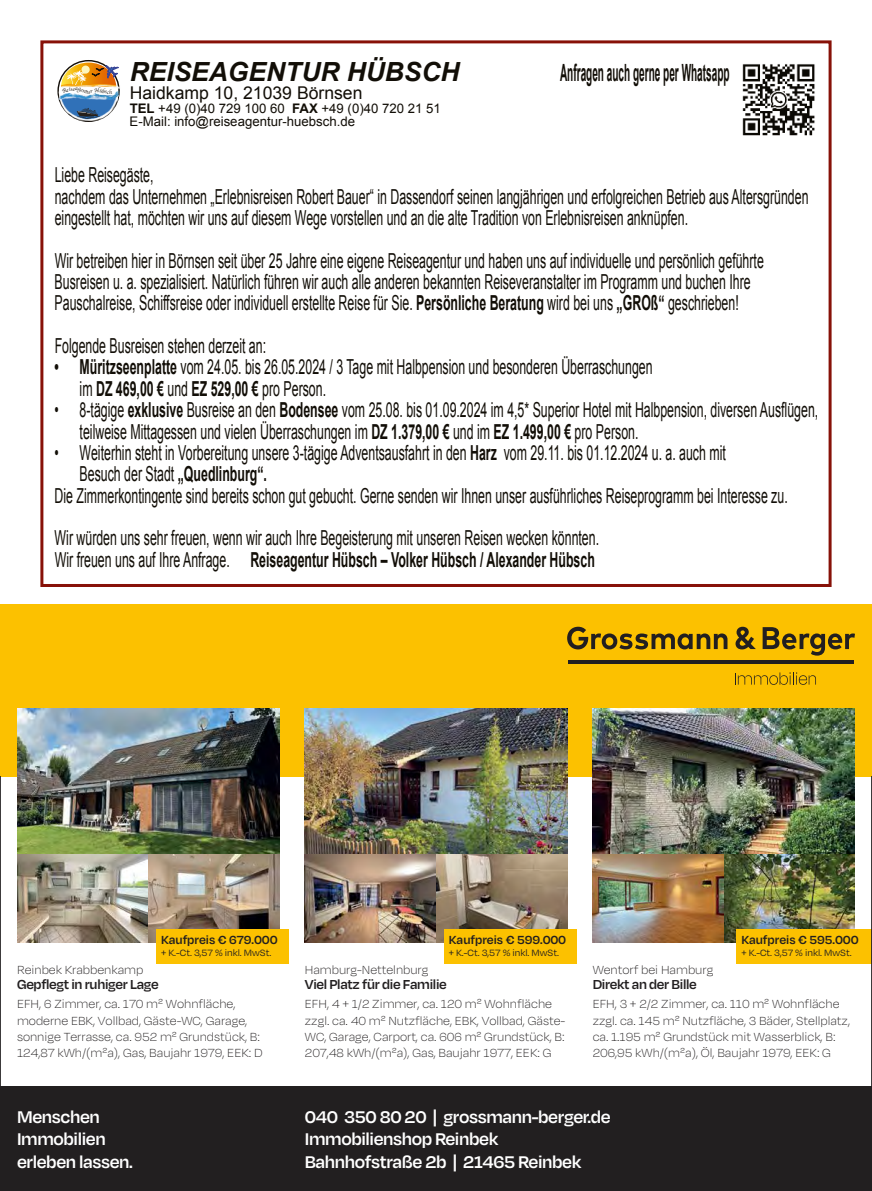
<style>
.page{position:relative;width:872px;height:1191px;background:#fff}
.page>*{position:absolute;margin:0;border:0;box-sizing:border-box;transform-origin:0 0}
.t1{font:italic 700 26.4px "Arial";color:#120e07}
.t2{font:700 23.7px "Arial";color:#120e07;scale:.42 1}
.t3{font:20.7px/21.3px "Arial";color:#120e07;scale:.6 1}
.t4{font:600 19.5px/22.5px "Degular";letter-spacing:-.02em;color:#fff}
.t5{font:17.55px "Arial";color:#120e07}
.t6{font:600 15px "Degular";letter-spacing:-.02em;color:#221f20}
.t7{font:100 13.5px/16.2px "Degular";color:#221f20}
.t8{font:600 13.5px "Degular";color:#221f20}
.t9{font:13.2px/13.6px "Arial";color:#120e07}
.t10{font:10.5px "Degular";color:#221f20}
.s1{font-weight:700}
</style>
<div class="page">
<div style="left:0;top:604px;width:872px;height:172px;background:#fcc100"></div>
<div style="left:0;top:1086px;width:872px;height:105px;background:#221f20"></div>
<svg style="left:567px;top:627px;width:160px;height:22px"></svg>
<svg style="left:735px;top:627px;width:21px;height:22px"></svg>
<svg style="left:762px;top:627px;width:93px;height:28px"></svg>
<svg style="left:735px;top:672px;width:81px;height:13px"></svg>
<hr style="left:568px;top:660px;width:285px;height:4px;background:#221f20">
<img style="left:17px;top:708px;width:262px;height:68px">
<img style="left:305px;top:708px;width:262px;height:68px">
<img style="left:592px;top:708px;width:263px;height:68px">
<img style="left:0;top:776px;width:872px;height:310px">
<div style="left:57px;top:60px;width:63px;height:62px;border:1px solid #130e08;border-radius:50%"></div>
<img style="left:75px;top:119px;width:27px;height:1px">
<img style="left:72px;top:63px;width:34px;height:2px">
<img style="left:742px;top:64px;width:73px;height:72px">
<div style="left:40px;top:40px;width:791px;height:547px;border:3px solid #871108"></div>
<img style="left:59px;top:65px;width:61px;height:54px">
<p class="t1" style="left:130px;top:54px;width:331px">REISEAGENTUR HÜBSCH</p>
<p class="t5" style="left:130px;top:82px;width:234px">Haidkamp 10, 21039 Börnsen</p>
<p class="t9" style="left:130px;top:101px;width:313px"><span class="s1">TEL</span> +49 (0)40 729 100 60 <span class="s1">FAX</span> +49 (0)40 720 21 51<br>E-Mail: info@reiseagentur-huebsch.de</p>
<p class="t3" style="left:55px;top:164px;width:1257px">Liebe Reisegäste,<br>nachdem das Unternehmen „Erlebnisreisen Robert Bauer“ in Dassendorf seinen langjährigen und erfolgreichen Betrieb aus Altersgründen eingestellt hat, möchten wir uns auf diesem Wege vorstellen und an die alte Tradition von Erlebnisreisen anknüpfen.</p>
<p class="t3" style="left:55px;top:250px;width:1183px">Wir betreiben hier in Börnsen seit über 25 Jahre eine eigene Reiseagentur und haben uns auf individuelle und persönlich geführte<br>Busreisen u. a. spezialisiert. Natürlich führen wir auch alle anderen bekannten Reiseveranstalter im Programm und buchen Ihre<br>Pauschalreise, Schiffsreise oder individuell erstellte Reise für Sie. <span class="s1">Persönliche Beratung</span> wird bei uns <span class="s1">„GROß“</span> geschrieben!</p>
<p class="t3" style="left:55px;top:335px;width:354px">Folgende Busreisen stehen derzeit an:</p>
<p class="t3" style="left:80px;top:357px;width:956px;text-indent:-25px"><span class="s1">• Müritzseenplatte</span> vom 24.05. bis 26.05.2024 / 3 Tage mit Halbpension und besonderen Überraschungen im <span class="s1">DZ 469,00 €</span> und <span class="s1">EZ 529,00 €</span> pro Person.</p>
<p class="t3" style="left:80px;top:399px;width:1232px;text-indent:-25px">• 8-tägige <span class="s1">exklusive</span> Busreise an den <span class="s1">Bodensee</span> vom 25.08. bis 01.09.2024 im 4,5* Superior Hotel mit Halbpension, diversen Ausflügen, teilweise Mittagessen und vielen Überraschungen im <span class="s1">DZ 1.379,00 €</span> und im <span class="s1">EZ 1.499,00 €</span> pro Person.</p>
<p class="t3" style="left:55px;top:442px;width:1120px">• Weiterhin steht in Vorbereitung unsere 3-tägige Adventsausfahrt in den <span class="s1">Harz</span> vom 29.11. bis 01.12.2024 u. a. auch mit</p>
<p class="t3" style="left:80px;top:463px;width:314px">Besuch der Stadt <span class="s1">„Quedlinburg“.</span></p>
<p class="t3" style="left:55px;top:485px;width:1223px">Die Zimmerkontingente sind bereits schon gut gebucht. Gerne senden wir Ihnen unser ausführliches Reiseprogramm bei Interesse zu.</p>
<p class="t3" style="left:55px;top:527px;width:909px">Wir würden uns sehr freuen, wenn wir auch Ihre Begeisterung mit unseren Reisen wecken könnten.<br>Wir freuen uns auf Ihre Anfrage. <span class="s1">Reiseagentur Hübsch – Volker Hübsch / Alexander Hübsch</span></p>
<p class="t2" style="left:560px;top:57px;width:405px">Anfragen auch gerne per Whatsapp</p>
<p class="t8" style="left:161px;top:931px;width:118px">Kaufpreis € 679.000</p>
<p class="t10" style="left:161px;top:946px;width:112px">+ K.-Ct. 3,57 % inkl. MwSt.</p>
<p class="t7" style="left:17px;top:961px;width:128px">Reinbek Krabbenkamp</p>
<p class="t6" style="left:17px;top:974px;width:143px">Gepflegt in ruhiger Lage</p>
<p class="t7" style="left:17px;top:995px;width:247px">EFH, 6 Zimmer, ca. 170 m² Wohnfläche, moderne EBK, Vollbad, Gäste-WC, Garage, sonnige Terrasse, ca. 952 m² Grundstück, B:<br>124,87 kWh/(m²a), Gas, Baujahr 1979, EEK: D</p>
<p class="t4" style="left:17px;top:1104px;width:117px">Menschen<br>Immobilien erleben lassen.</p>
<p class="t8" style="left:449px;top:931px;width:119px">Kaufpreis € 599.000</p>
<p class="t10" style="left:449px;top:946px;width:112px">+ K.-Ct. 3,57 % inkl. MwSt.</p>
<p class="t7" style="left:305px;top:961px;width:125px">Hamburg-Nettelnburg</p>
<p class="t6" style="left:305px;top:974px;width:143px">Viel Platz für die Familie</p>
<p class="t7" style="left:305px;top:995px;width:262px">EFH, 4 + 1/2 Zimmer, ca. 120 m² Wohnfläche zzgl. ca. 40 m² Nutzfläche, EBK, Vollbad, Gäste-WC, Garage, Carport, ca. 606 m² Grundstück, B:<br>207,48 kWh/(m²a), Gas, Baujahr 1977, EEK: G</p>
<p class="t8" style="left:741px;top:931px;width:119px">Kaufpreis € 595.000</p>
<p class="t10" style="left:741px;top:946px;width:112px">+ K.-Ct. 3,57 % inkl. MwSt.</p>
<p class="t7" style="left:592px;top:961px;width:122px">Wentorf bei Hamburg</p>
<p class="t6" style="left:592px;top:974px;width:106px">Direkt an der Bille</p>
<p class="t7" style="left:592px;top:995px;width:259px">EFH, 3 + 2/2 Zimmer, ca. 110 m² Wohnfläche zzgl. ca. 145 m² Nutzfläche, 3 Bäder, Stellplatz, ca. 1.195 m² Grundstück mit Wasserblick, B:<br>206,95 kWh/(m²a), Öl, Baujahr 1979, EEK: G</p>
<p class="t4" style="left:305px;top:1104px;width:307px">040 350 80 20 | grossmann-berger.de<br>Immobilienshop Reinbek<br>Bahnhofstraße 2b | 21465 Reinbek</p>
</div>
